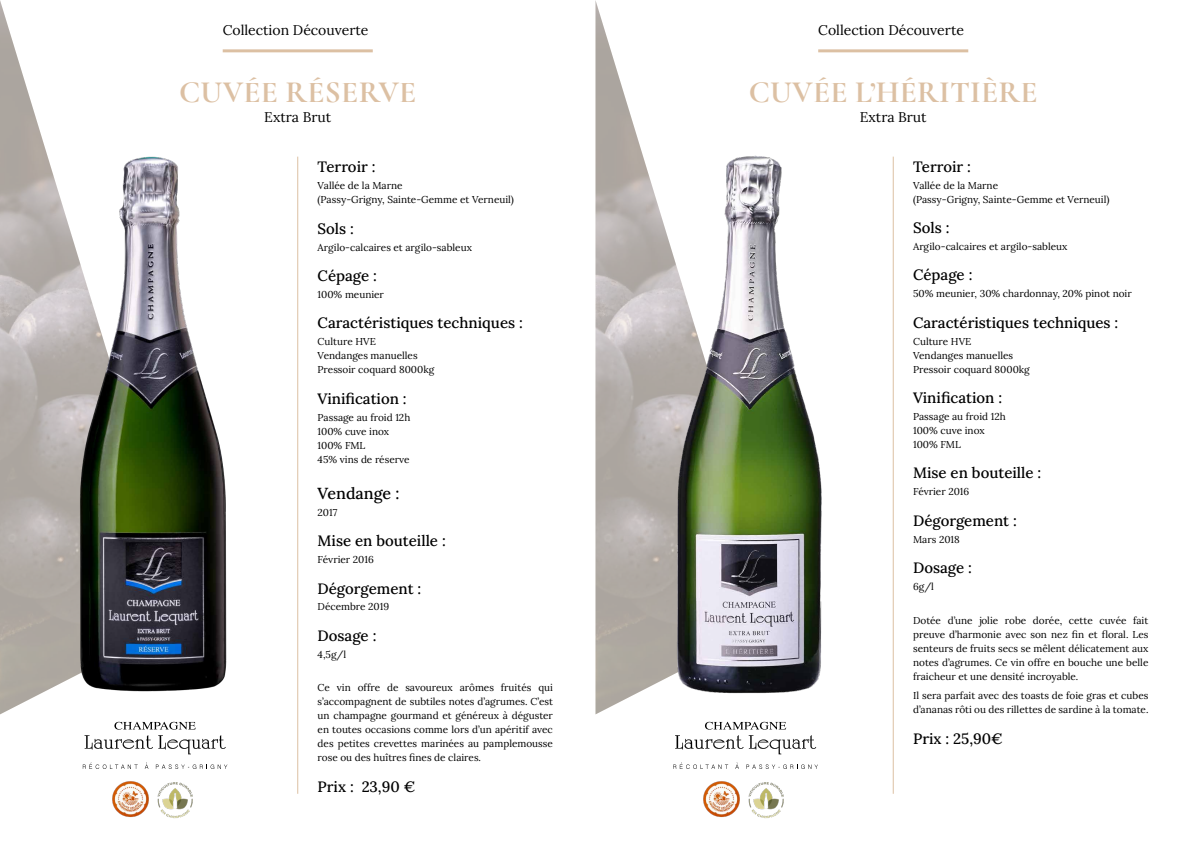
<style>
.page{position:relative;width:1191px;height:842px;background:#fff}
.page>*{position:absolute;margin:0;border:0;box-sizing:border-box;transform-origin:0 0}
.titre{font:700 31px "Cormorant Garamond";letter-spacing:.01em;color:#dcc0a3}
.intertitre_2{font:16px "Lora";color:#000}
.catégorie_FT{font:15px "Lora";color:#000}
.Accroche{font:14px "Lora";color:#000}
.Accroche_2{font:14px "Lora";color:#000}
.texte{font:10px/14px "Lora";color:#000}
</style>
<div class="page">
<img style="left:0;top:0;width:47px;height:714px">
<hr style="left:297px;top:157px;width:1px;height:637px;background:#dcc0a3">
<svg style="left:85px;top:722px;width:141px;height:32px"></svg>
<svg style="left:156px;top:764px;width:71px;height:5px"></svg>
<svg style="left:83px;top:762px;width:55px;height:7px"></svg>
<svg style="left:145px;top:762px;width:3px;height:7px"></svg>
<svg style="left:675px;top:722px;width:141px;height:32px"></svg>
<svg style="left:746px;top:764px;width:72px;height:5px"></svg>
<svg style="left:673px;top:762px;width:55px;height:7px"></svg>
<svg style="left:735px;top:762px;width:4px;height:7px"></svg>
<hr style="left:223px;top:49px;width:150px;height:3px;background:#dcc0a3">
<img style="left:27px;top:155px;width:200px;height:551px">
<img style="left:595px;top:0;width:46px;height:714px">
<hr style="left:892px;top:157px;width:1px;height:637px;background:#dcc0a3">
<hr style="left:818px;top:49px;width:150px;height:3px;background:#dcc0a3">
<img style="left:622px;top:150px;width:200px;height:550px">
<img style="left:112px;top:781px;width:37px;height:37px">
<img style="left:703px;top:781px;width:37px;height:37px">
<img style="left:157px;top:782px;width:36px;height:37px">
<img style="left:748px;top:782px;width:36px;height:37px">
<p class="Accroche" style="left:223px;top:20px;width:147px">Collection Découverte</p>
<p class="titre" style="left:179px;top:73px;width:239px">CUVÉE RÉSERVE</p>
<p class="Accroche_2" style="left:264px;top:106px;width:68px">Extra Brut</p>
<p class="catégorie_FT" style="left:317px;top:156px;width:59px">Terroir :</p>
<p class="texte" style="left:317px;top:178px;width:198px">Vallée de la Marne<br>(Passy-Grigny, Sainte-Gemme et Verneuil)</p>
<p class="catégorie_FT" style="left:317px;top:217px;width:38px">Sols :</p>
<p class="texte" style="left:317px;top:239px;width:156px">Argilo-calcaires et argilo-sableux</p>
<p class="catégorie_FT" style="left:317px;top:264px;width:61px">Cépage :</p>
<p class="texte" style="left:317px;top:287px;width:68px">100% meunier</p>
<p class="catégorie_FT" style="left:317px;top:312px;width:207px">Caractéristiques techniques :</p>
<p class="texte" style="left:317px;top:334px;width:118px">Culture HVE<br>Vendanges manuelles<br>Pressoir coquard 8000kg</p>
<p class="catégorie_FT" style="left:317px;top:387px;width:91px">Vinification :</p>
<p class="texte" style="left:317px;top:409px;width:94px">Passage au froid 12h<br>100% cuve inox<br>100% FML<br>45% vins de réserve</p>
<p class="intertitre_2" style="left:317px;top:481px;width:83px">Vendange :</p>
<p class="texte" style="left:317px;top:504px;width:21px">2017</p>
<p class="catégorie_FT" style="left:317px;top:529px;width:130px">Mise en bouteille :</p>
<p class="texte" style="left:317px;top:552px;width:58px">Février 2016</p>
<p class="catégorie_FT" style="left:317px;top:577px;width:105px">Dégorgement :</p>
<p class="texte" style="left:317px;top:599px;width:73px">Décembre 2019</p>
<p class="catégorie_FT" style="left:317px;top:624px;width:60px">Dosage :</p>
<p class="texte" style="left:317px;top:646px;width:30px">4,5g/l</p>
<p class="texte" style="left:317px;top:680px;width:237px;text-align:justify">Ce vin offre de savoureux arômes fruités qui s’accompagnent de subtiles notes d’agrumes. C’est un champagne gourmand et généreux à déguster en toutes occasions comme lors d’un apéritif avec des petites crevettes marinées au pamplemousse rose ou des huîtres fines de claires.</p>
<p class="catégorie_FT" style="left:317px;top:775px;width:99px">Prix : 23,90 €</p>
<p class="Accroche" style="left:818px;top:20px;width:147px">Collection Découverte</p>
<p class="titre" style="left:748px;top:73px;width:290px">CUVÉE L’HÉRITIÈRE</p>
<p class="Accroche_2" style="left:859px;top:106px;width:68px">Extra Brut</p>
<p class="catégorie_FT" style="left:913px;top:155px;width:59px">Terroir :</p>
<p class="texte" style="left:913px;top:177px;width:198px">Vallée de la Marne<br>(Passy-Grigny, Sainte-Gemme et Verneuil)</p>
<p class="catégorie_FT" style="left:913px;top:216px;width:38px">Sols :</p>
<p class="texte" style="left:913px;top:239px;width:156px">Argilo-calcaires et argilo-sableux</p>
<p class="catégorie_FT" style="left:913px;top:264px;width:61px">Cépage :</p>
<p class="texte" style="left:913px;top:286px;width:220px">50% meunier, 30% chardonnay, 20% pinot noir</p>
<p class="catégorie_FT" style="left:913px;top:311px;width:207px">Caractéristiques techniques :</p>
<p class="texte" style="left:913px;top:333px;width:118px">Culture HVE<br>Vendanges manuelles<br>Pressoir coquard 8000kg</p>
<p class="catégorie_FT" style="left:913px;top:386px;width:91px">Vinification :</p>
<p class="texte" style="left:913px;top:409px;width:94px">Passage au froid 12h<br>100% cuve inox<br>100% FML</p>
<p class="catégorie_FT" style="left:913px;top:462px;width:130px">Mise en bouteille :</p>
<p class="texte" style="left:913px;top:484px;width:58px">Février 2016</p>
<p class="catégorie_FT" style="left:913px;top:509px;width:105px">Dégorgement :</p>
<p class="texte" style="left:913px;top:531px;width:48px">Mars 2018</p>
<p class="catégorie_FT" style="left:913px;top:556px;width:60px">Dosage :</p>
<p class="texte" style="left:913px;top:579px;width:22px">6g/l</p>
<p class="texte" style="left:913px;top:612px;width:237px;text-align:justify">Dotée d’une jolie robe dorée, cette cuvée fait preuve d’harmonie avec son nez fin et floral. Les senteurs de fruits secs se mêlent délicatement aux notes d’agrumes. Ce vin offre en bouche une belle fraicheur et une densité incroyable.</p>
<p class="texte" style="left:913px;top:688px;width:237px">Il sera parfait avec des toasts de foie gras et cubes d’ananas rôti ou des rillettes de sardine à la tomate.</p>
<p class="catégorie_FT" style="left:913px;top:727px;width:91px">Prix : 25,90€</p>
</div>
